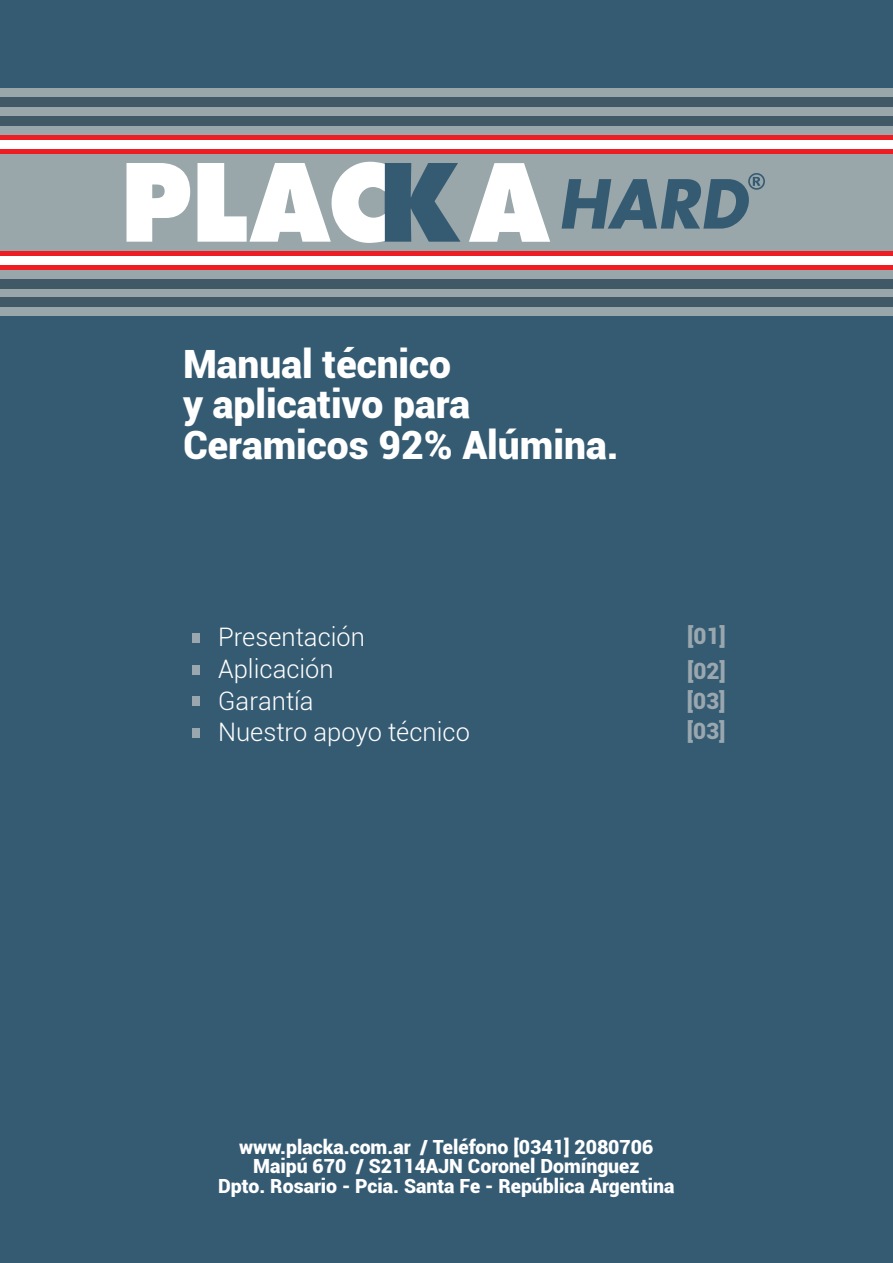
<style>
.page{position:relative;width:893px;height:1263px;background:#355b73}
.page>*{position:absolute;margin:0;border:0;box-sizing:border-box;transform-origin:0 0}
.t1{font:900 39px/40.8px "Roboto";color:#fff}
.t2{font:300 25.5px/31.8px "Roboto";color:#fff}
.t3{font:900 22.5px/34.2px "Roboto";color:#9aa7af}
.t4{font:900 19.5px/19.8px "Roboto";color:#fff;text-align:center}
</style>
<div class="page">
<div style="left:192px;top:634px;width:7px;height:9px;background:#9aa7af"></div>
<div style="left:192px;top:665px;width:7px;height:9px;background:#9aa7af"></div>
<div style="left:192px;top:697px;width:7px;height:9px;background:#9aa7af"></div>
<div style="left:192px;top:728px;width:7px;height:9px;background:#9aa7af"></div>
<div style="left:0;top:89px;width:893px;height:227px;background:#99a7ab"></div>
<svg style="left:562px;top:173px;width:203px;height:56px"></svg>
<svg style="left:127px;top:163px;width:63px;height:79px"></svg>
<svg style="left:469px;top:163px;width:81px;height:79px"></svg>
<svg style="left:197px;top:162px;width:263px;height:81px"></svg>
<div style="left:0;top:116px;width:893px;height:10px;background:#415867"></div>
<div style="left:0;top:98px;width:893px;height:9px;background:#415867"></div>
<div style="left:0;top:279px;width:893px;height:9px;background:#415867"></div>
<div style="left:0;top:256px;width:893px;height:9px;background:#fff"></div>
<div style="left:0;top:140px;width:893px;height:9px;background:#fff"></div>
<div style="left:0;top:298px;width:893px;height:9px;background:#415867"></div>
<div style="left:0;top:251px;width:893px;height:5px;background:#ee1d23"></div>
<div style="left:0;top:265px;width:893px;height:5px;background:#ee1d23"></div>
<div style="left:0;top:149px;width:893px;height:5px;background:#ee1d23"></div>
<div style="left:0;top:135px;width:893px;height:5px;background:#ee1d23"></div>
<h1 class="t1" style="left:183px;top:342px;width:437px">Manual técnico<br>y aplicativo para<br>Ceramicos 92% Alúmina.</h1>
<h2 class="t2" style="left:218px;top:620px;width:253px">Presentación<br>Aplicación<br>Garantía<br>Nuestro apoyo técnico</h2>
<p class="t3" style="left:687px;top:618px;width:40px">[01] [02]</p>
<p class="t3" style="left:687px;top:682px;width:40px">[03]</p>
<p class="t3" style="left:687px;top:712px;width:40px">[03]</p>
<p class="t4" style="left:218px;top:1136px;width:458px">www.placka.com.ar / Teléfono [0341] 2080706<br>Maipú 670 / S2114AJN Coronel Domínguez<br>Dpto. Rosario - Pcia. Santa Fe - República Argentina</p>
</div>
